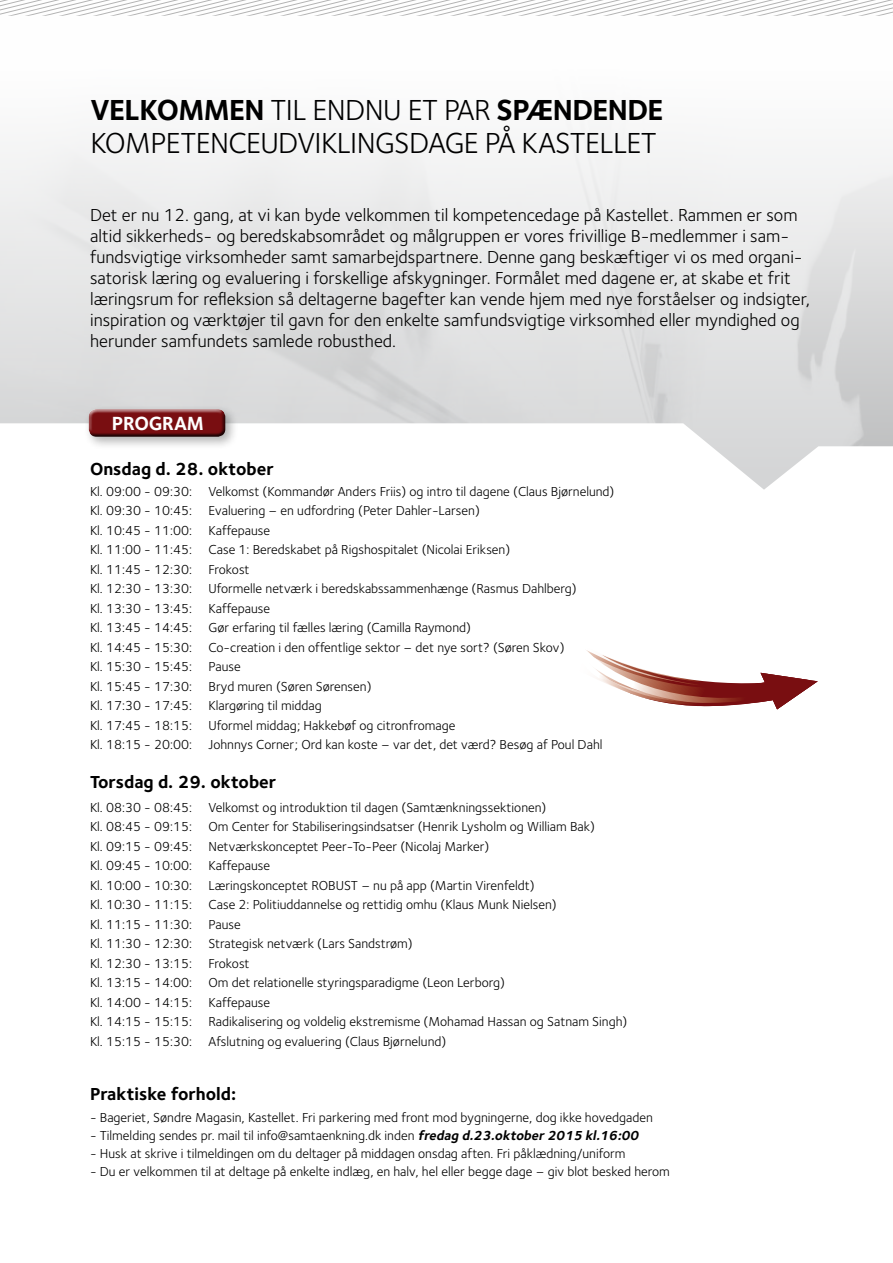
<style>
.page{position:relative;width:893px;height:1263px;background:#fff}
.page>*{position:absolute;margin:0;border:0;box-sizing:border-box;transform-origin:0 0}
.t1{font:30px/33px "Foundry Sterling";letter-spacing:-.02em;color:#000}
.t2{font:700 19.65px "Foundry Sterling";letter-spacing:-.02em;color:#fff}
.t3{font:18px/21px "Foundry Sterling";color:#000}
.t4{font:700 18px "Foundry Sterling";color:#000}
.t5{font:13.5px/19.5px "Foundry Sterling";color:#000}
.s1{font-weight:700}
.s2{font-weight:700;font-style:italic}
</style>
<div class="page">
<svg style="left:586px;top:650px;width:232px;height:60px"></svg>
<div style="left:84px;top:404px;width:155px;height:46px;background:#000;opacity:.3"></div>
<div style="left:88px;top:408px;width:139px;height:26px;background:#fff;opacity:.75"></div>
<div style="left:88px;top:410px;width:139px;height:29px;background:#000;opacity:.75"></div>
<svg style="left:0;top:0;width:893px;height:16px"></svg>
<h1 class="t1" style="left:91px;top:93px;width:574px"><span class="s1">VELKOMMEN</span> TIL ENDNU ET PAR <span class="s1">SPÆNDENDE<br></span>KOMPETENCEUDVIKLINGSDAGE PÅ KASTELLET</h1>
<p class="t3" style="left:90px;top:204px;width:721px">Det er nu 12. gang, at vi kan byde velkommen til kompetencedage på Kastellet. Rammen er som altid sikkerheds- og beredskabsområdet og målgruppen er vores frivillige B-medlemmer i sam&shy;fundsvigtige virksomheder samt samarbejdspartnere. Denne gang beskæftiger vi os med organi&shy;satorisk læring og evaluering i forskellige afskygninger. Formålet med dagene er, at skabe et frit læringsrum for refleksion så deltagerne bagefter kan vende hjem med nye forståelser og indsigter, inspiration og værktøjer til gavn for den enkelte samfundsvigtige virksomhed eller myndighed og herunder samfundets samlede robusthed.</p>
<h2 class="t2" style="left:112px;top:410px;width:93px">PROGRAM</h2>
<h3 class="t4" style="left:90px;top:456px;width:185px">Onsdag d. 28. oktober</h3>
<p class="t5" style="left:90px;top:481px;width:526px">Kl. 09:00 - 09:30: Velkomst (Kommandør Anders Friis) og intro til dagene (Claus Bjørnelund)<br>Kl. 09:30 - 10:45: Evaluering – en udfordring (Peter Dahler-Larsen)<br>Kl. 10:45 - 11:00: Kaffepause<br>Kl. 11:00 - 11:45: Case 1: Beredskabet på Rigshospitalet (Nicolai Eriksen)<br>Kl. 11:45 - 12:30: Frokost<br>Kl. 12:30 - 13:30: Uformelle netværk i beredskabssammenhænge (Rasmus Dahlberg)<br>Kl. 13:30 - 13:45: Kaffepause<br>Kl. 13:45 - 14:45: Gør erfaring til fælles læring (Camilla Raymond)<br>Kl. 14:45 - 15:30: Co-creation i den offentlige sektor – det nye sort? (Søren Skov)<br>Kl. 15:30 - 15:45: Pause<br>Kl. 15:45 - 17:30: Bryd muren (Søren Sørensen)<br>Kl. 17:30 - 17:45: Klargøring til middag<br>Kl. 17:45 - 18:15: Uformel middag; Hakkebøf og citronfromage<br>Kl. 18:15 - 20:00: Johnnys Corner; Ord kan koste – var det, det værd? Besøg af Poul Dahl</p>
<h3 class="t4" style="left:90px;top:769px;width:188px">Torsdag d. 29. oktober</h3>
<p class="t5" style="left:90px;top:797px;width:539px">Kl. 08:30 - 08:45: Velkomst og introduktion til dagen (Samtænkningssektionen)<br>Kl. 08:45 - 09:15: Om Center for Stabiliseringsindsatser (Henrik Lysholm og William Bak)<br>Kl. 09:15 - 09:45: Netværkskonceptet Peer-To-Peer (Nicolaj Marker)<br>Kl. 09:45 - 10:00: Kaffepause<br>Kl. 10:00 - 10:30: Læringskonceptet ROBUST – nu på app (Martin Virenfeldt)<br>Kl. 10:30 - 11:15: Case 2: Politiuddannelse og rettidig omhu (Klaus Munk Nielsen)<br>Kl. 11:15 - 11:30: Pause<br>Kl. 11:30 - 12:30: Strategisk netværk (Lars Sandstrøm)<br>Kl. 12:30 - 13:15: Frokost<br>Kl. 13:15 - 14:00: Om det relationelle styringsparadigme (Leon Lerborg)<br>Kl. 14:00 - 14:15: Kaffepause<br>Kl. 14:15 - 15:15: Radikalisering og voldelig ekstremisme (Mohamad Hassan og Satnam Singh)<br>Kl. 15:15 - 15:30: Afslutning og evaluering (Claus Bjørnelund)</p>
<h3 class="t4" style="left:90px;top:1081px;width:148px">Praktiske forhold:</h3>
<p class="t5" style="left:90px;top:1107px;width:564px">- Bageriet, Søndre Magasin, Kastellet. Fri parkering med front mod bygningerne, dog ikke hovedgaden</p>
<p class="t5" style="left:90px;top:1125px;width:553px">- Tilmelding sendes pr. mail til info@samtaenkning.dk inden <span class="s2">fredag d.23.oktober2015 kl.16:00</span></p>
<p class="t5" style="left:90px;top:1143px;width:537px">- Husk at skrive i tilmeldingen om du deltager på middagen onsdag aften. Fri påklædning/uniform</p>
<p class="t5" style="left:90px;top:1161px;width:581px">- Du er velkommen til at deltage på enkelte indlæg, en halv, hel eller begge dage – giv blot besked herom</p>
</div>
